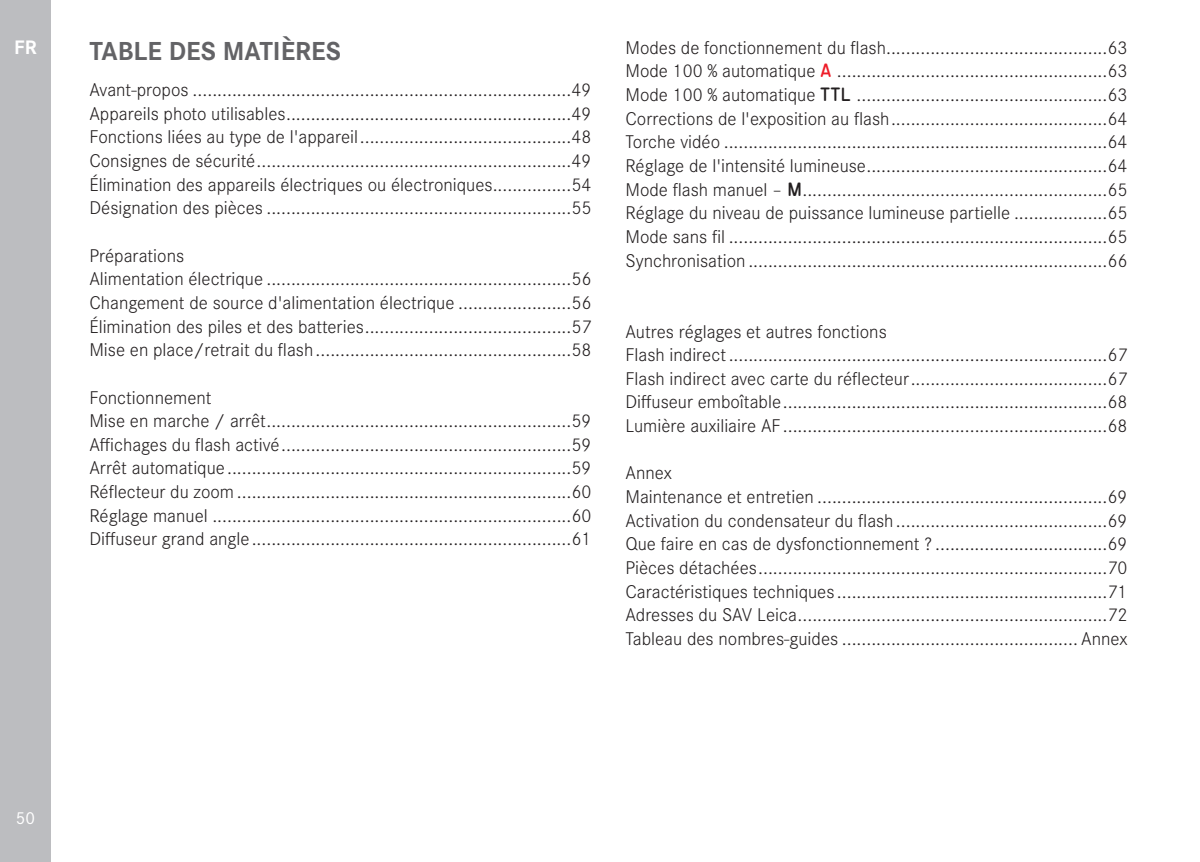
<style>
.page{position:relative;width:1200px;height:862px;background:#fff}
.page>*{position:absolute;margin:0;border:0;box-sizing:border-box;transform-origin:0 0}
.t1{font:700 27px "Corporate S";color:#636366}
.t2{font:700 20.25px "Corporate S";color:#fff}
.t3{font:300 19.12px/23.6px "Corporate S";color:#231f20}
.t4{font:18px "Corporate S";color:#fff}
.s1{font-family:"LG1050";font-weight:400;font-size:16.88px;color:#ee1c28}
.s2{font-family:"LG1050";font-weight:400;font-size:16.88px}
</style>
<div class="page">
<div style="left:0;top:0;width:51px;height:861px;background:#bcbdc0"></div>
<p class="t2" style="left:14px;top:32px;width:24px">FR</p>
<h1 class="t1" style="left:89px;top:29px;width:253px">TABLE DES MATIÈRES</h1>
<p class="t3" style="left:89px;top:77px;width:503px;text-align:justify">Avant-propos .............................................................................49<br>Appareils photo utilisables..........................................................49<br>Fonctions liées au type de l'appareil...........................................48<br>Consignes de sécurité................................................................49<br>Élimination des appareils électriques ou électroniques................54<br>Désignation des pièces ..............................................................55</p>
<p class="t3" style="left:89px;top:242px;width:503px">Préparations<br>Alimentation électrique ..............................................................56<br>Changement de source d'alimentation électrique .......................56<br>Élimination des piles et des batteries..........................................57<br>Mise en place/retrait du flash....................................................58</p>
<p class="t3" style="left:89px;top:384px;width:503px">Fonctionnement<br>Mise en marche / arrêt..............................................................59<br>Affichages du flash activé...........................................................59<br>Arrêt automatique......................................................................59<br>Réflecteur du zoom....................................................................60<br>Réglage manuel .........................................................................60<br>Diffuseur grand angle.................................................................61</p>
<p class="t3" style="left:625px;top:34px;width:503px;text-align:justify">Modes de fonctionnement du flash.............................................63<br>Mode 100 % automatique <span class="s1">A</span> .......................................................63<br>Mode 100 % automatique <span class="s2">TTL</span> ...................................................63<br>Corrections de l'exposition au flash............................................64<br>Torche vidéo ..............................................................................64<br>Réglage de l'intensité lumineuse.................................................64<br>Mode flash manuel – <span class="s2">M</span>..............................................................65<br>Réglage du niveau de puissance lumineuse partielle ...................65<br>Mode sans fil .............................................................................65<br>Synchronisation .........................................................................66</p>
<p class="t3" style="left:625px;top:318px;width:503px">Autres réglages et autres fonctions<br>Flash indirect.............................................................................67<br>Flash indirect avec carte du réflecteur........................................67<br>Diffuseur emboîtable..................................................................68<br>Lumière auxiliaire AF..................................................................68</p>
<p class="t3" style="left:625px;top:460px;width:503px">Annex<br>Maintenance et entretien ...........................................................69<br>Activation du condensateur du flash ...........................................69<br>Que faire en cas de dysfonctionnement ? ...................................69<br>Pièces détachées.......................................................................70<br>Caractéristiques techniques .......................................................71<br>Adresses du SAV Leica...............................................................72<br>Tableau des nombres-guides ................................................ Annex</p>
<p class="t4" style="left:16px;top:804px;width:21px">50</p>
</div>
